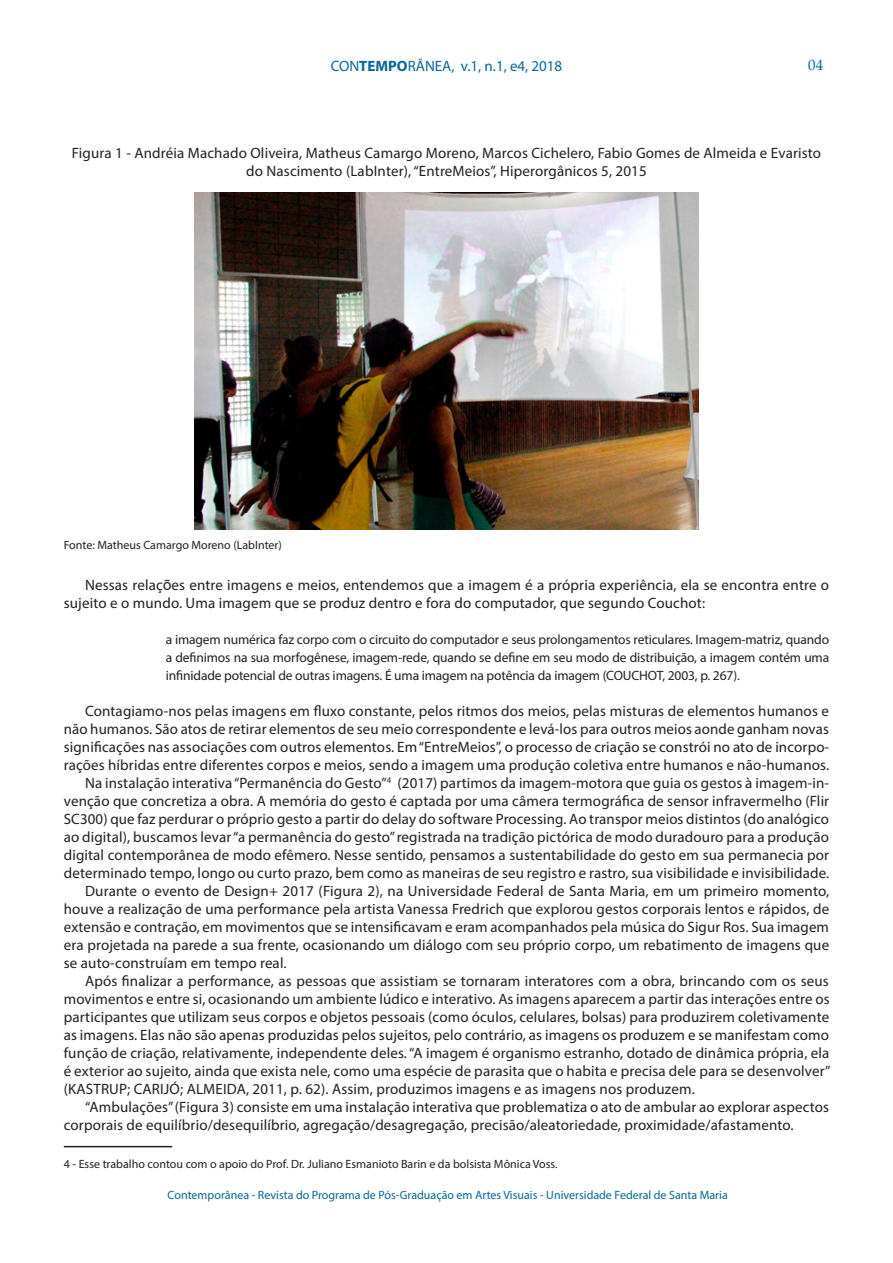
<style>
.page{position:relative;width:893px;height:1263px;background:#fff}
.page>*{position:absolute;margin:0;border:0;box-sizing:border-box;transform-origin:0 0}
.TextoCORRIDO{font:15px/18px "Myriad Pro";letter-spacing:.01em;color:#231f20;text-align:justify}
.LegendaFIGURA{font:15px/18px "Myriad Pro";letter-spacing:.01em;color:#231f20;text-align:center}
.t1{font:15px "Myriad Pro";color:#056699}
.t2{font:15px "Palatino Linotype";color:#056699}
.TextoCITAÇÃO{font:13.5px/18px "Myriad Pro";letter-spacing:-.01em;color:#231f20;text-align:justify}
.NotadeRODAPÉ{font:12px "Myriad Pro";color:#231f20}
.t3{font:12px "Myriad Pro";color:#056699}
.s1{font-weight:700}
.s2{font-family:"Arial"}
</style>
<div class="page">
<img style="left:194px;top:193px;width:505px;height:337px">
<hr style="left:64px;top:1146px;width:108px;height:1px;background:#231f20">
<p class="t1" style="left:331px;top:57px;width:233px">CON<span class="s1">TEMPO</span>RÂNEA, v.1, n.1, e4, 2018</p>
<p class="t2" style="left:808px;top:54px;width:16px">04</p>
<p class="LegendaFIGURA" style="left:72px;top:144px;width:751px">Figura 1 - Andréia Machado Oliveira, Matheus Camargo Moreno, Marcos Cichelero, Fabio Gomes de Almeida e Evaristo do Nascimento (LabInter), “EntreMeios”, Hiperorgânicos 5, 2015</p>
<p class="NotadeRODAPÉ" style="left:64px;top:537px;width:220px">Fonte: Matheus Camargo Moreno (LabInter)</p>
<p class="TextoCORRIDO" style="left:64px;top:576px;width:767px;text-indent:21px">Nessas relaç<span class="s2">õ</span>es entre imagens e meios, entendemos que a imagem é a própria experiência, ela se encontra entre o sujeito e o mundo. Uma imagem que se produz dentro e fora do computador, que segundo Couchot:</p>
<p class="TextoCITAÇÃO" style="left:166px;top:631px;width:665px">a imagem numérica faz corpo com o circuito do computador e seus prolongamentos reticulares. Imagem-matriz, quando a definimos na sua morfogênese, imagem-rede, quando se define em seu modo de distribuição, a imagem contém uma infinidade potencial de outras imagens. É uma imagem na potência da imagem (COUCHOT, 2003, p. 267).</p>
<p class="TextoCORRIDO" style="left:64px;top:702px;width:767px;text-indent:21px">Contagiamo-nos pelas imagens em fluxo constante, pelos ritmos dos meios, pelas misturas de elementos humanos e não humanos. São atos de retirar elementos de seu meio correspondente e levá-los para outros meios aonde ganham novas significações nas associações com outros elementos. Em “EntreMeios”, o processo de criação se constrói no ato de incorpo&shy;rações híbridas entre diferentes corpos e meios, sendo a imagem uma produção coletiva entre humanos e não-humanos.</p>
<p class="TextoCORRIDO" style="left:64px;top:774px;width:767px;text-indent:21px">Na instalação interativa “Permanência do Gesto”<sup>4</sup> (2017) partimos da imagem-motora que guia os gestos à imagem-in&shy;venção que concretiza a obra. A memória do gesto é captada por uma câmera termográfica de sensor infravermelho (Flir SC300) que faz perdurar o próprio gesto a partir do delay do software Processing. Ao transpor meios distintos (do analógico ao digital), buscamos levar “a permanência do gesto” registrada na tradição pictórica de modo duradouro para a produção digital contemporânea de modo efêmero. Nesse sentido, pensamos a sustentabilidade do gesto em sua permanecia por determinado tempo, longo ou curto prazo, bem como as maneiras de seu registro e rastro, sua visibilidade e invisibilidade.</p>
<p class="TextoCORRIDO" style="left:64px;top:882px;width:767px;text-indent:21px">Durante o evento de Design+ 2017 (Figura 2), na Universidade Federal de Santa Maria, em um primeiro momento, houve a realização de uma performance pela artista Vanessa Fredrich que explorou gestos corporais lentos e rápidos, de extensão e contração, em movimentos que se intensificavam e eram acompanhados pela música do Sigur Ros. Sua imagem era projetada na parede a sua frente, ocasionando um diálogo com seu próprio corpo, um rebatimento de imagens que se auto-construíam em tempo real.</p>
<p class="TextoCORRIDO" style="left:64px;top:972px;width:768px;text-indent:21px">Após finalizar a performance, as pessoas que assistiam se tornaram interatores com a obra, brincando com os seus movimentos e entre si, ocasionando um ambiente lúdico e interativo. As imagens aparecem a partir das interações entre os participantes que utilizam seus corpos e objetos pessoais (como óculos, celulares, bolsas) para produzirem coletivamente as imagens. Elas não são apenas produzidas pelos sujeitos, pelo contrário, as imagens os produzem e se manifestam como função de criação, relativamente, independente deles. “A imagem é organismo estranho, dotado de dinâmica própria, ela é exterior ao sujeito, ainda que exista nele, como uma espécie de parasita que o habita e precisa dele para se desenvolver” (KASTRUP; CARIJÓ; ALMEIDA, 2011, p. 62). Assim, produzimos imagens e as imagens nos produzem.</p>
<p class="TextoCORRIDO" style="left:64px;top:1098px;width:767px;text-indent:21px">“Ambulações” (Figura 3) consiste em uma instalação interativa que problematiza o ato de ambular ao explorar aspectos corporais de equilíbrio/desequilíbrio, agregação/desagregação, precisão/aleatoriedade, proximidade/afastamento.</p>
<p class="NotadeRODAPÉ" style="left:64px;top:1156px;width:495px">4 - Esse trabalho contou com o apoio do Prof. Dr. Juliano Esmanioto Barin e da bolsista Mônica Voss.</p>
<p class="t3" style="left:168px;top:1187px;width:562px">Contemporânea - Revista do Programa de Pós-Graduação em Artes Visuais - Universidade Federal de Santa Maria</p>
</div>
